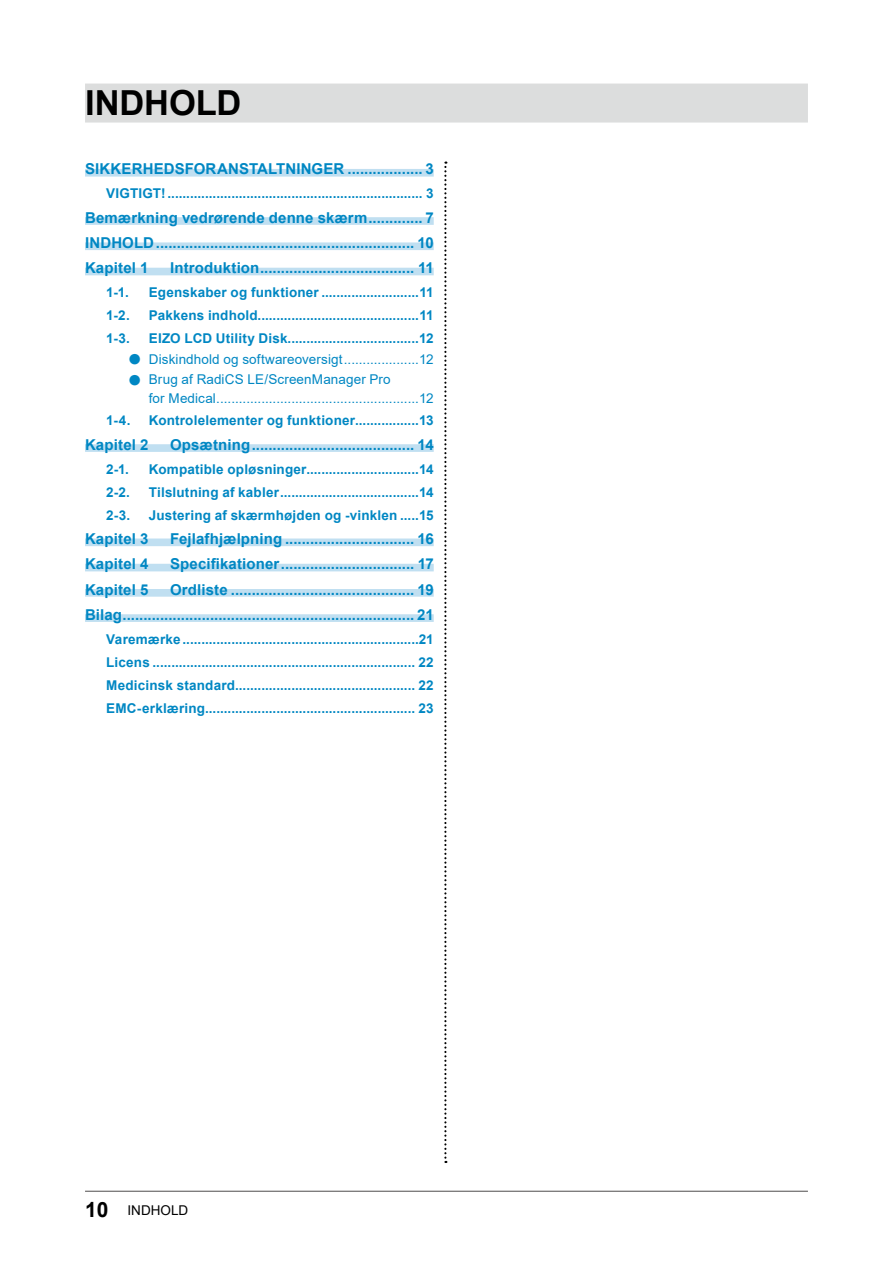
<style>
.page{position:relative;width:893px;height:1263px;background:#fff}
.page>*{position:absolute;margin:0;border:0;box-sizing:border-box;transform-origin:0 0}
.t1{font:700 34.5px "Arial";letter-spacing:-.005em;color:#000}
.t2{font:700 15px/25.2px "Arial";letter-spacing:.01em;color:#0087c3;text-align:justify}
.t3{font:700 13.5px/23px "Arial";letter-spacing:.01em;color:#0087c3;text-align:justify}
.t4{font:13.5px/18.8px "Arial";letter-spacing:.01em;color:#0087c3}
.t5{font:13.5px "Arial";color:#000}
.s1{font-weight:700;font-size:24.3px}
.s2{font-weight:700;font-size:21px}
</style>
<div class="page">
<hr style="left:85px;top:1191px;width:723px;height:1px;background:#595757">
<svg style="left:444px;top:162px;width:2px;height:1001px"></svg>
<div style="left:85px;top:84px;width:723px;height:39px;background:#dcdddd"></div>
<div style="left:85px;top:169px;width:349px;height:8px;background:#c0dff1"></div>
<div style="left:85px;top:217px;width:349px;height:8px;background:#c0dff1"></div>
<div style="left:85px;top:242px;width:349px;height:8px;background:#c0dff1"></div>
<div style="left:85px;top:268px;width:349px;height:7px;background:#c0dff1"></div>
<div style="left:85px;top:444px;width:349px;height:8px;background:#c0dff1"></div>
<div style="left:85px;top:538px;width:349px;height:8px;background:#c0dff1"></div>
<div style="left:85px;top:564px;width:349px;height:7px;background:#c0dff1"></div>
<div style="left:85px;top:589px;width:349px;height:8px;background:#c0dff1"></div>
<div style="left:85px;top:614px;width:349px;height:8px;background:#c0dff1"></div>
<h1 class="t1" style="left:85px;top:78px;width:158px">INDHOLD</h1>
<p class="t2" style="left:85px;top:157px;width:350px">SIKKERHEDSFORANSTALTNINGER .................. 3</p>
<p class="t3" style="left:106px;top:182px;width:329px">VIGTIGT!.................................................................... 3</p>
<p class="t2" style="left:85px;top:205px;width:350px">Bemærkning vedrørende denne skærm............. 7<br>INDHOLD.............................................................. 10<br>Kapitel 1</p>
<p class="t2" style="left:170px;top:255px;width:265px">Introduktion..................................... 11</p>
<p class="t3" style="left:106px;top:281px;width:24px">1-1.</p>
<p class="t3" style="left:149px;top:281px;width:286px">Egenskaber og funktioner ..........................11</p>
<p class="t3" style="left:106px;top:304px;width:25px">1-2.</p>
<p class="t3" style="left:149px;top:304px;width:286px">Pakkens indhold...........................................11</p>
<p class="t3" style="left:106px;top:327px;width:25px">1-3.</p>
<p class="t3" style="left:149px;top:327px;width:286px">EIZO LCD Utility Disk...................................12</p>
<p class="t4" style="left:128px;top:350px;width:308px"><span class="s1">●</span> Diskindhold og softwareoversigt....................12</p>
<p class="t4" style="left:149px;top:370px;width:286px;text-indent:-21px"><span class="s1">●</span> Brug af RadiCS LE/ScreenManager Pro<br>for Medical......................................................12</p>
<p class="t3" style="left:106px;top:409px;width:26px">1-4.</p>
<p class="t3" style="left:149px;top:409px;width:286px">Kontrolelementer og funktioner.................13</p>
<p class="t2" style="left:85px;top:432px;width:65px">Kapitel 2</p>
<p class="t2" style="left:170px;top:432px;width:265px">Opsætning....................................... 14</p>
<p class="t3" style="left:106px;top:458px;width:24px">2-1.</p>
<p class="t3" style="left:149px;top:458px;width:286px">Kompatible opløsninger..............................14</p>
<p class="t3" style="left:106px;top:481px;width:25px">2-2.</p>
<p class="t3" style="left:149px;top:481px;width:286px">Tilslutning af kabler.....................................14</p>
<p class="t3" style="left:106px;top:504px;width:25px">2-3.</p>
<p class="t3" style="left:149px;top:504px;width:286px">Justering af skærmhøjden og -vinklen .....15</p>
<p class="t2" style="left:85px;top:526px;width:65px">Kapitel 3</p>
<p class="t2" style="left:170px;top:526px;width:265px">Fejlafhjælpning ............................... 16</p>
<p class="t2" style="left:85px;top:552px;width:65px">Kapitel 4</p>
<p class="t2" style="left:170px;top:552px;width:265px">Specifikationer................................ 17</p>
<p class="t2" style="left:85px;top:577px;width:65px">Kapitel 5</p>
<p class="t2" style="left:85px;top:577px;width:350px;text-align:right">Ordliste ............................................ 19<br>Bilag...................................................................... 21</p>
<p class="t3" style="left:106px;top:628px;width:329px">Varemærke ...............................................................21<br>Licens ...................................................................... 22<br>Medicinsk standard................................................ 22<br>EMC-erklæring........................................................ 23</p>
<p class="t5" style="left:85px;top:1201px;width:105px"><span class="s2">10</span> INDHOLD</p>
</div>
